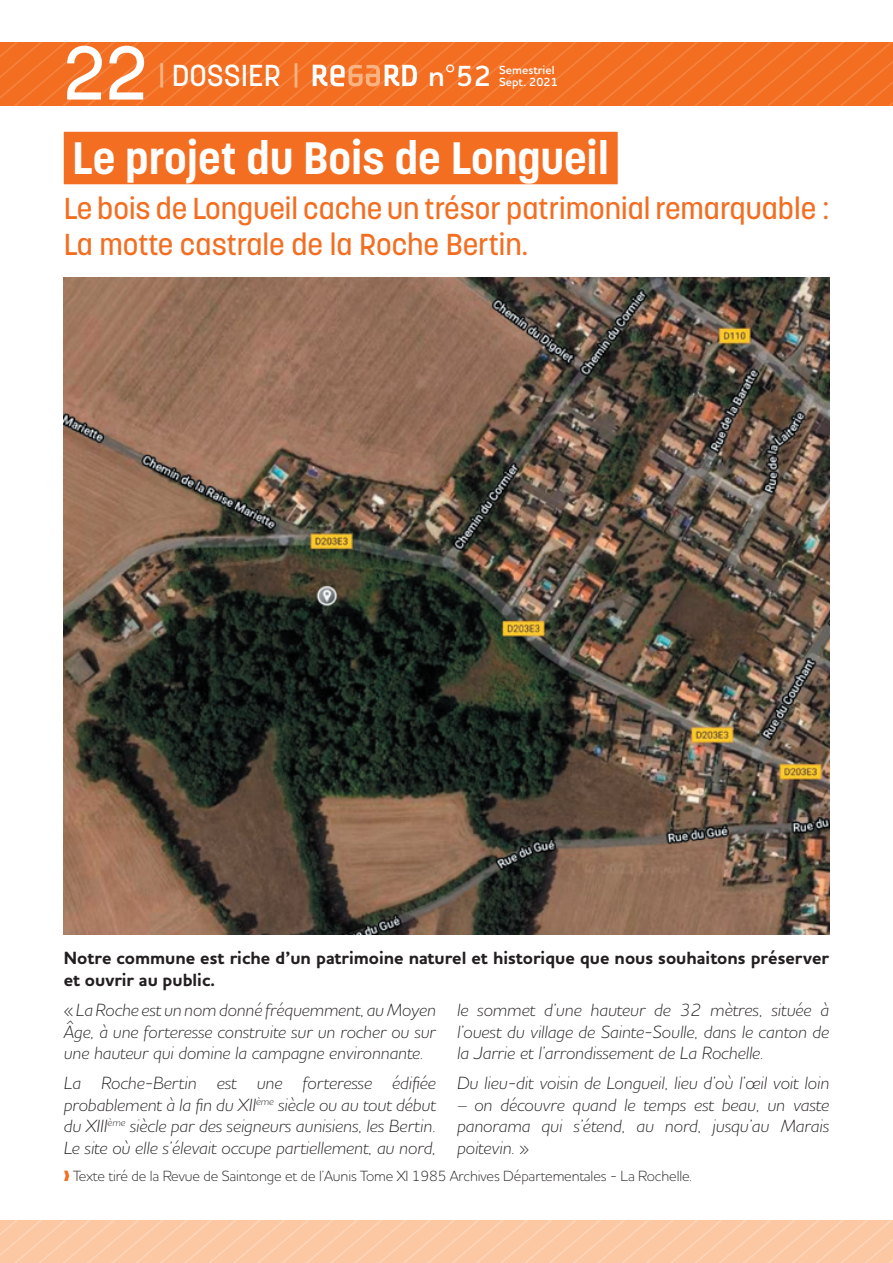
<style>
.page{position:relative;width:893px;height:1263px;background:#fff}
.page>*{position:absolute;margin:0;border:0;box-sizing:border-box;transform-origin:0 0}
.t1{font:500 75px "Korolev";color:#fff}
.t2{font:700 45px "Korolev";color:#fff}
.t3{font:500 30px/36px "Korolev";color:#f36e21}
.t4{font:500 30px "Korolev";color:#fff}
.t5{font:600 29.55px "Houschka Pro";color:#fff}
.t6{font:italic 300 18px/21.6px "Houschka Pro";color:#231f20;text-align:justify}
.t7{font:700 18px/21.6px "Houschka Pro";color:#231f20}
.t8{font:300 15px "Houschka Pro";letter-spacing:-.01em;color:#231f20}
.t9{font:600 12px/12px "Houschka Pro";color:#fff}
.s1{color:#f9b281}
.s2{font-style:normal}
.s3{color:#f36e21}
</style>
<div class="page">
<svg style="left:0;top:1220px;width:893px;height:43px;background:#fcc9a5"></svg>
<svg style="left:0;top:43px;width:893px;height:63px;background:#f37227"></svg>
<div style="left:64px;top:132px;width:554px;height:52px;background:#f36e21"></div>
<img style="left:64px;top:278px;width:765px;height:656px">
<h1 class="t1" style="left:64px;top:26px;width:86px">22</h1>
<h3 class="t4" style="left:158px;top:57px;width:143px"><span class="s1">|</span> DOSSIER <span class="s1">|</span></h3>
<h3 class="t5" style="left:428px;top:57px;width:65px">n°52</h3>
<p class="t9" style="left:499px;top:64px;width:60px">Semestriel<br>Sept. 2021</p>
<h2 class="t2" style="left:72px;top:130px;width:538px">Le projet du Bois de Longueil</h2>
<h3 class="t3" style="left:64px;top:190px;width:767px">Le bois de Longueil cache un trésor patrimonial remarquable :<br>La motte castrale de la Roche Bertin.</h3>
<p class="t7" style="left:64px;top:948px;width:767px">Notre commune est riche d’un patrimoine naturel et historique que nous souhaitons préserver et ouvrir au public.</p>
<p class="t6" style="left:64px;top:999px;width:374px"><span class="s2">«</span> La Roche est un nom donné fréquemment, au Moyen Âge, à une forteresse construite sur un rocher ou sur une hauteur qui domine la campagne environnante.</p>
<p class="t6" style="left:64px;top:1072px;width:374px">La Roche-Bertin est une forteresse édifiée probablement à la fin du XII<sup>ème</sup> siècle ou au tout début du XIII<sup>ème</sup> siècle par des seigneurs aunisiens, les Bertin.<br>Le site où elle s’élevait occupe partiellement, au nord,</p>
<p class="t6" style="left:457px;top:999px;width:374px">le sommet d’une hauteur de 32 mètres, située à l’ouest du village de Sainte-Soulle, dans le canton de la Jarrie et l’arrondissement de La Rochelle.</p>
<p class="t6" style="left:457px;top:1072px;width:374px">Du lieu-dit voisin de Longueil, lieu d’où l’œil voit loin</p>
<p class="t6" style="left:457px;top:1093px;width:374px">– on découvre quand le temps est beau, un vaste panorama qui s’étend, au nord, jusqu’au Marais poitevin. <span class="s2">»</span></p>
<p class="t8" style="left:64px;top:1166px;width:629px"><span class="s3">❱</span> Texte tiré de la Revue de Saintonge et de l’Aunis Tome XI 1985 Archives Départementales - La Rochelle.</p>
</div>
